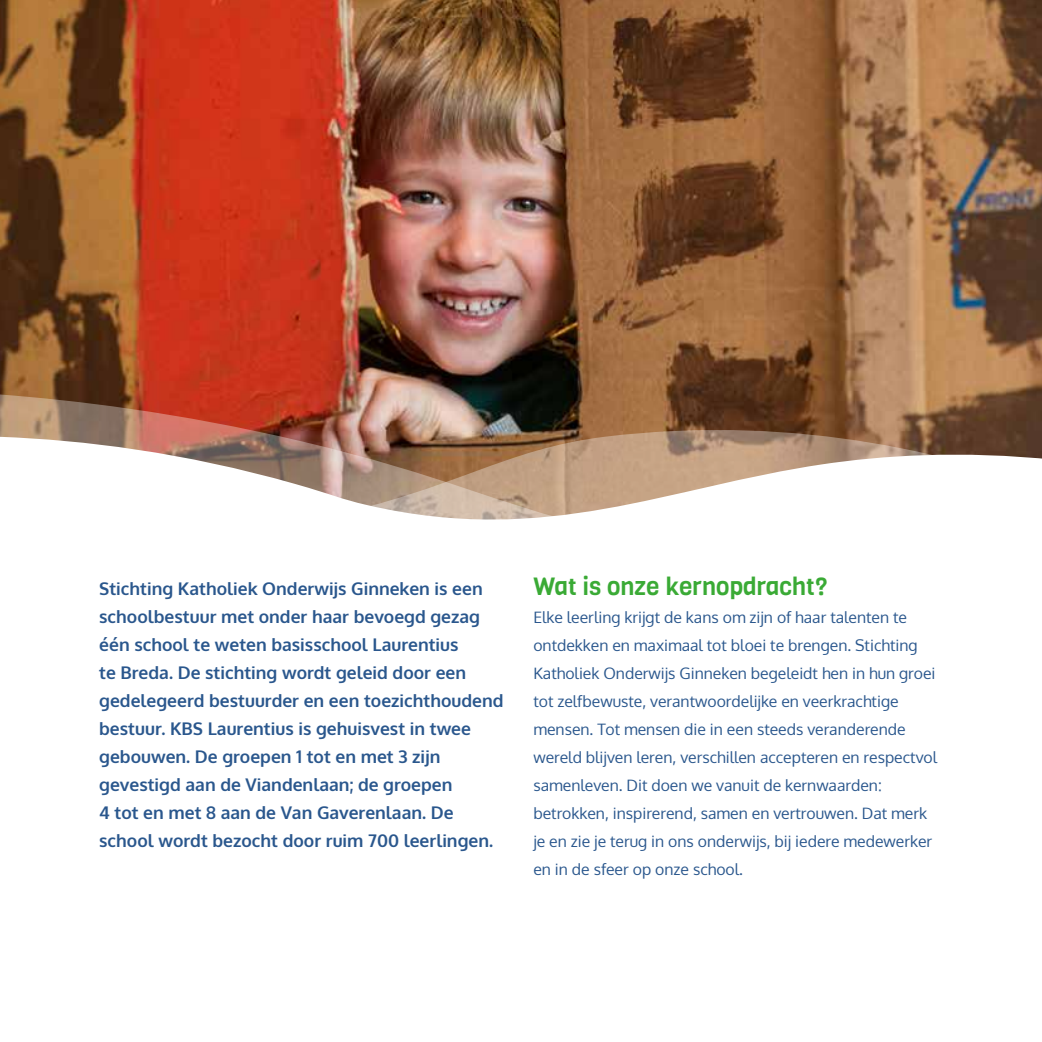
<style>
.page{position:relative;width:1042px;height:1042px;background:#fff}
.page>*{position:absolute;margin:0;border:0;box-sizing:border-box;transform-origin:0 0}
.t1{font:24.5px "Viga";color:#3aaa35}
.t2{font:700 17.5px/28px "Oxygen";color:#2a578d}
.t3{font:15.75px/28px "Oxygen";color:#2a578d}
</style>
<div class="page">
<img style="left:0;top:0;width:1042px;height:394px">
<img style="left:0;top:394px;width:1042px;height:43px">
<svg style="left:6px;top:437px;width:1036px;height:83px"></svg>
<p class="t2" style="left:99px;top:575px;width:406px">Stichting Katholiek Onderwijs Ginneken is een schoolbestuur met onder haar bevoegd gezag één school te weten basisschool Laurentius<br>te Breda. De stichting wordt geleid door een gedelegeerd bestuurder en een toezichthoudend bestuur. KBS Laurentius is gehuisvest in twee gebouwen. De groepen 1 tot en met 3 zijn gevestigd aan de Viandenlaan; de groepen<br>4 tot en met 8 aan de Van Gaverenlaan. De school wordt bezocht door ruim 700 leerlingen.</p>
<h1 class="t1" style="left:533px;top:570px;width:296px">Wat is onze kernopdracht?</h1>
<p class="t3" style="left:533px;top:603px;width:405px">Elke leerling krijgt de kans om zijn of haar talenten te ontdekken en maximaal tot bloei te brengen. Stichting Katholiek Onderwijs Ginneken begeleidt hen in hun groei tot zelfbewuste, verantwoordelijke en veerkrachtige mensen. Tot mensen die in een steeds veranderende wereld blijven leren, verschillen accepteren en respectvol samenleven. Dit doen we vanuit de kernwaarden: betrokken, inspirerend, samen en vertrouwen. Dat merk je en zie je terug in ons onderwijs, bij iedere medewerker en in de sfeer op onze school.</p>
</div>
